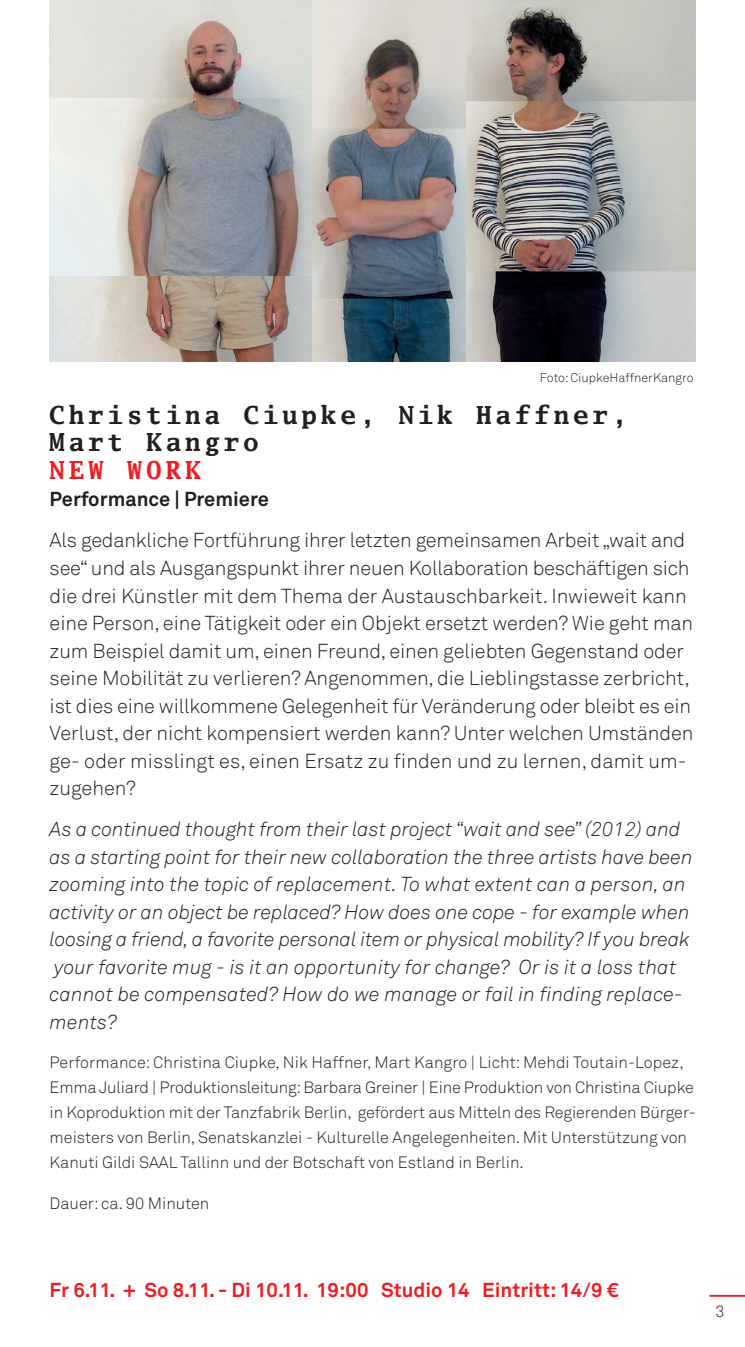
<style>
.page{position:relative;width:745px;height:1347px;background:#fff}
.page>*{position:absolute;margin:0;border:0;box-sizing:border-box;transform-origin:0 0}
.t1{font:700 25px/27.5px "Luxi Mono";letter-spacing:.175em;color:#231f20}
.t2{font:700 25px "Luxi Mono";color:#ee1d23}
.t3{font:300 20px/27.5px "Akkurat";letter-spacing:-.005em;color:#231f20}
.t4{font:italic 300 20px/27.5px "Akkurat";color:#231f20}
.t5{font:700 20px "Akkurat";color:#ee1d23}
.t6{font:700 20px "Akkurat";color:#231f20}
.t7{font:300 16.25px/25px "Akkurat";letter-spacing:-.005em;color:#231f20}
.t8{font:300 12.5px "Akkurat";color:#231f20}
</style>
<div class="page">
<img style="left:50px;top:0;width:644px;height:361px">
<hr style="left:709px;top:1294px;width:35px;height:2px;background:#ee1d23">
<p class="t8" style="left:539px;top:370px;width:155px">Foto: CiupkeHaffnerKangro</p>
<p class="t1" style="left:50px;top:400px;width:578px">Christina Ciupke, Nik Haffner,<br>Mart Kangro</p>
<p class="t2" style="left:50px;top:453px;width:38px">New</p>
<p class="t2" style="left:127px;top:453px;width:39px">Work</p>
<p class="t6" style="left:50px;top:486px;width:220px">Performance | Premiere</p>
<p class="t3" style="left:50px;top:526px;width:645px">Als gedankliche Fortführung ihrer letzten gemeinsamen Arbeit „wait and see“ und als Ausgangspunkt ihrer neuen Kollaboration beschäftigen sich die drei Künstler mit dem Thema der Austauschbarkeit. Inwieweit kann eine Person, eine Tätigkeit oder ein Objekt ersetzt werden? Wie geht man zum Beispiel damit um, einen Freund, einen geliebten Gegenstand oder seine Mobilität zu verlieren? Angenommen, die Lieblingstasse zerbricht, ist dies eine willkommene Gelegenheit für Veränderung oder bleibt es ein Verlust, der nicht kompensiert werden kann? Unter welchen Umständen ge- oder misslingt es, einen Ersatz zu finden und zu lernen, damit um&shy;zugehen?</p>
<p class="t4" style="left:50px;top:815px;width:644px">As a continued thought from their last project “wait and see” (2012) and as a starting point for their new collaboration the three artists have been zooming into the topic of replacement. To what extent can a person, an activity or an object be replaced? How does one cope - for example when loosing a friend, a favorite personal item or physical mobility? If you break your favorite mug - is it an opportunity for change? Or is it a loss that cannot be compensated? How do we manage or fail in finding replace&shy;ments?</p>
<p class="t7" style="left:50px;top:1049px;width:647px">Performance: Christina Ciupke, Nik Haffner, Mart Kangro | Licht: Mehdi Toutain-Lopez, Emma Juliard | Produktionsleitung: Barbara Greiner | Eine Produktion von Christina Ciupke in Koproduktion mit der Tanzfabrik Berlin, gefördert aus Mitteln des Regierenden Bürger&shy;meisters von Berlin, Senatskanzlei - Kulturelle Angelegenheiten. Mit Unterstützung von Kanuti Gildi SAAL Tallinn und der Botschaft von Estland in Berlin.</p>
<p class="t7" style="left:50px;top:1190px;width:161px">Dauer: ca. 90 Minuten</p>
<p class="t5" style="left:50px;top:1277px;width:570px">Fr 6.11. + So 8.11. - Di 10.11. 19:00 Studio 14 Eintritt: 14/9 €</p>
<p class="t7" style="left:715px;top:1298px;width:11px">3</p>
</div>
